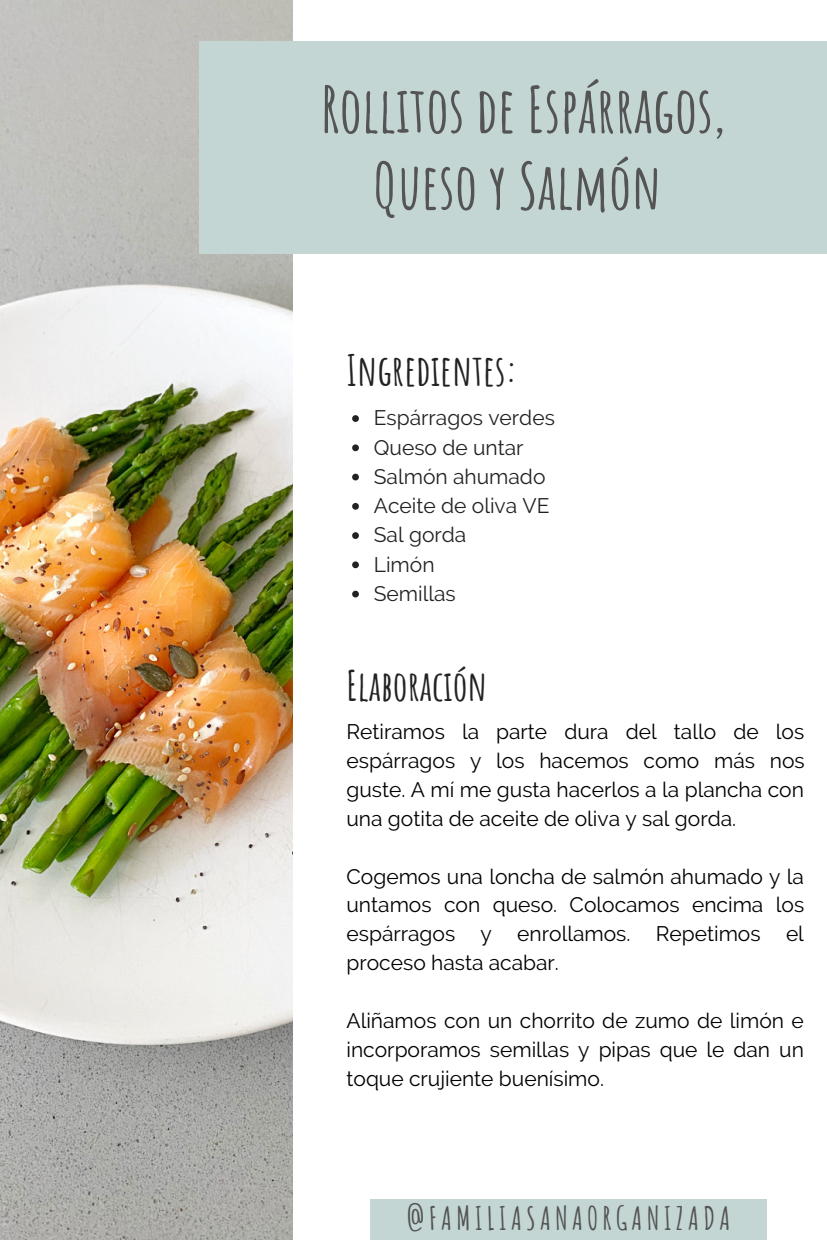
<style>
.page{position:relative;width:827px;height:1240px;background:#fff}
.page>*{position:absolute;margin:0;border:0;box-sizing:border-box;transform-origin:0 0}
.t1{font:700 63px/76.5px "Amatic SC";color:#545454;text-align:center}
.t2{font:700 42px "Amatic SC";color:#222}
.t3{font:700 41.1px "Amatic SC";color:#222}
.t4{font:700 31.5px "Amatic SC";letter-spacing:.13em;color:#545454}
.t5{font:21px/29px "Raleway";color:#000;text-align:justify}
.t6{font:21px "Raleway";color:#222}
</style>
<div class="page">
<img style="left:0;top:0;width:293px;height:1240px">
<div style="left:199px;top:42px;width:628px;height:211px;background:#c3d6d4"></div>
<div style="left:370px;top:1199px;width:396px;height:41px;background:#c3d6d4"></div>
<svg style="left:352px;top:415px;width:7px;height:7px"></svg>
<svg style="left:352px;top:444px;width:7px;height:7px"></svg>
<svg style="left:352px;top:474px;width:7px;height:6px"></svg>
<svg style="left:352px;top:503px;width:7px;height:7px"></svg>
<svg style="left:352px;top:532px;width:7px;height:7px"></svg>
<svg style="left:352px;top:561px;width:7px;height:7px"></svg>
<svg style="left:352px;top:591px;width:7px;height:6px"></svg>
<p class="t1" style="left:321px;top:70px;width:406px">Rollitos de Espárragos,<br>Queso y Salmón</p>
<p class="t2" style="left:346px;top:343px;width:173px">Ingredientes:</p>
<p class="t6" style="left:374px;top:405px;width:183px">Espárragos verdes</p>
<p class="t6" style="left:374px;top:435px;width:151px">Queso de untar</p>
<p class="t6" style="left:374px;top:464px;width:173px">Salmón ahumado</p>
<p class="t6" style="left:374px;top:493px;width:177px">Aceite de oliva VE</p>
<p class="t6" style="left:374px;top:522px;width:94px">Sal gorda</p>
<p class="t6" style="left:374px;top:552px;width:62px">Limón</p>
<p class="t6" style="left:374px;top:581px;width:84px">Semillas</p>
<p class="t3" style="left:346px;top:659px;width:142px">Elaboración</p>
<p class="t5" style="left:346px;top:717px;width:460px">Retiramos la parte dura del tallo de los espárragos y los hacemos como más nos guste. A mí me gusta hacerlos a la plancha con una gotita de aceite de oliva y sal gorda.</p>
<p class="t5" style="left:346px;top:862px;width:459px">Cogemos una loncha de salmón ahumado y la untamos con queso. Colocamos encima los espárragos y enrollamos. Repetimos el proceso hasta acabar.</p>
<p class="t5" style="left:346px;top:1006px;width:459px">Aliñamos con un chorrito de zumo de limón e incorporamos semillas y pipas que le dan un toque crujiente buenísimo.</p>
<p class="t4" style="left:407px;top:1198px;width:325px">@FAMILIASANAORGANIZADA</p>
</div>
